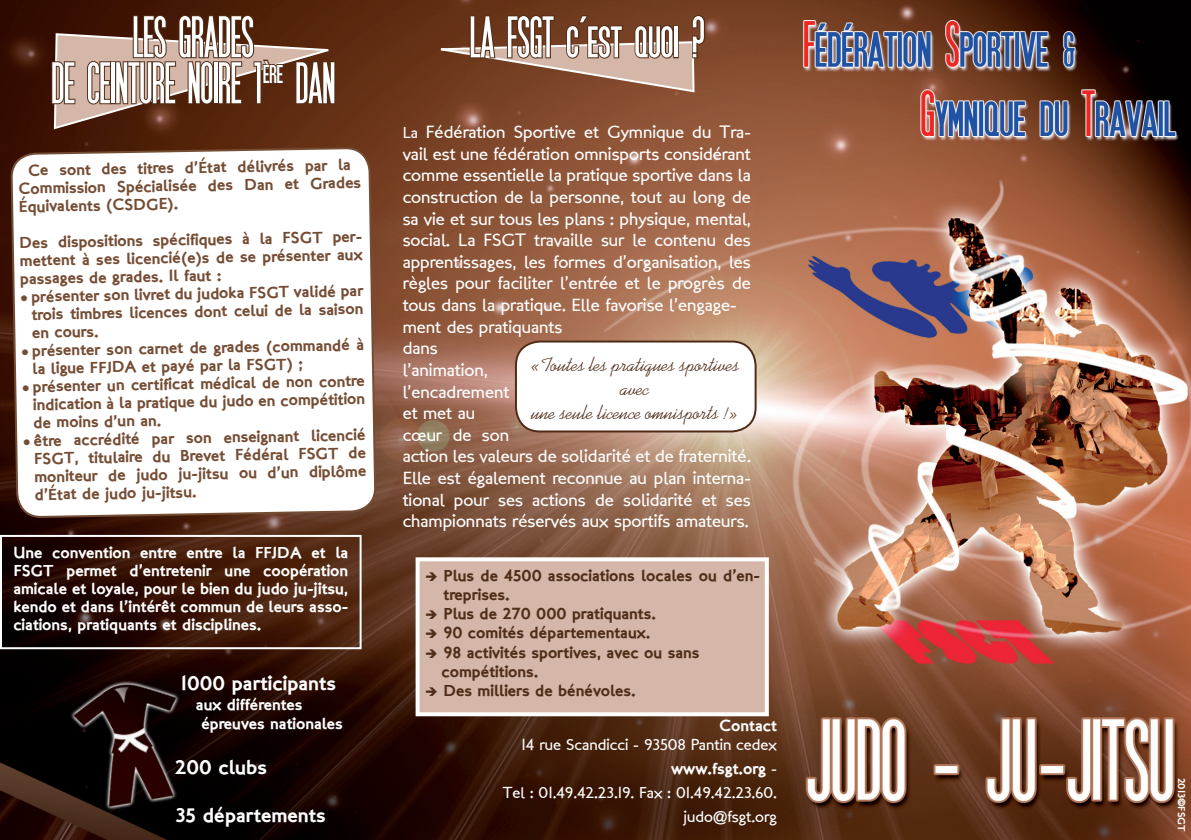
<style>
.page{position:relative;width:1191px;height:840px;background:#fff}
.page>*{position:absolute;margin:0;border:0;box-sizing:border-box;transform-origin:0 0}
.t1{font:700 60px/46px "SF Movie Poster";color:#fff;text-align:center}
.t2{font:20px/24px "Swenson";color:#502d18;text-align:center}
.t3{font:20px "London Two";color:#fff}
.t4{font:18px/21.6px "London Between";color:#fff}
.t5{font:16px/18px "London Two";color:#754d35;text-align:justify}
.t6{font:16px/18px "London Two";color:#fff;text-align:justify}
.t7{font:16px/19.2px "London Two";color:#502d18}
.t8{font:16px/24px "London Between";color:#fff;text-align:right}
.t9{font:10px "London Two";color:#fff}
.s1{font-size:16px}
.s2{font-family:"London Between"}
</style>
<div class="page">
<img style="left:0;top:0;width:1191px;height:839px">
<svg style="left:10px;top:0;width:365px;height:722px"></svg>
<div style="left:0;top:534px;width:361px;height:114px;border:2px solid #fff"></div>
<svg style="left:50px;top:14px;width:286px;height:117px;background:#754e3a"></svg>
<svg style="left:438px;top:14px;width:268px;height:79px;background:#885d46"></svg>
<img style="left:44px;top:646px;width:188px;height:193px">
<div style="left:417px;top:559px;width:350px;height:154px;background:#d4b7a8"></div>
<div style="left:415px;top:557px;width:354px;height:158px;border:4px solid #fff"></div>
<div style="left:516px;top:341px;width:239px;height:90px;background:#fff;border-radius:24px"></div>
<div style="left:515px;top:340px;width:241px;height:92px;border:2px solid #502d18;border-radius:24px"></div>
<h1 class="t1" style="left:52px;top:11px;width:285px">LES GRADES<br>DE CEINTURE NOIRE 1<sup>ère</sup> DAN</h1>
<h1 class="t1" style="left:470px;top:11px;width:236px">LA FSGT c’est quoi ?</h1>
<p class="t5" style="left:18px;top:161px;width:344px;text-align:left;text-indent:10px;rotate:-1deg">Ce sont des titres d’État délivrés par la<br>Commission Spécialisée des Dan et Grades<br>Équivalents (CSDGE).</p>
<p class="t5" style="left:19px;top:233px;width:346px;rotate:-1deg">Des dispositions spécifiques à la FSGT per&shy;mettent à ses licencié(e)s de se présenter aux passages de grades. Il faut :</p>
<p class="t5" style="left:31px;top:287px;width:333px;text-indent:-11px;rotate:-1deg">● présenter son livret du judoka FSGT validé par trois timbres licences dont celui de la saison en cours.</p>
<p class="t5" style="left:32px;top:341px;width:333px;text-indent:-11px;rotate:-1deg">● présenter son carnet de grades (commandé à la ligue FFJDA et payé par la FSGT) ;</p>
<p class="t5" style="left:33px;top:377px;width:333px;text-indent:-11px;rotate:-1deg">● présenter un certificat médical de non contre indication à la pratique du judo en compétition de moins d’un an.</p>
<p class="t5" style="left:34px;top:431px;width:333px;text-indent:-11px;rotate:-1deg">● être accrédité par son enseignant licencié FSGT, titulaire du Brevet Fédéral FSGT de moniteur de judo ju-jitsu ou d’un diplôme d’État de judo ju-jitsu.</p>
<p class="t6" style="left:13px;top:543px;width:336px">Une convention entre entre la FFJDA et la FSGT permet d’entretenir une coopération amicale et loyale, pour le bien du judo ju-jitsu, kendo et dans l’intérêt commun de leurs asso&shy;ciations, pratiquants et disciplines.</p>
<p class="t3" style="left:181px;top:670px;width:156px">1000 participants</p>
<p class="t6" style="left:201px;top:694px;width:143px;line-height:19.2px;text-indent:-5px">aux différentes épreuves nationales</p>
<p class="t3" style="left:175px;top:754px;width:94px">200 clubs</p>
<p class="t3" style="left:175px;top:802px;width:152px">35 départements</p>
<p class="t4" style="left:403px;top:121px;width:350px"><span class="s1">La</span> Fédération Sportive et Gymnique du Tra&shy;vail est une fédération omnisports considérant comme essentielle la pratique sportive dans la construction de la personne, tout au long de sa vie et sur tous les plans : physique, mental, social. La FSGT travaille sur le contenu des apprentissages, les formes d’organisation, les règles pour faciliter l’entrée et le progrès de tous dans la pratique. Elle favorise l’engage&shy;ment des pratiquants<br>dans<br>l’animation,<br>l’encadrement<br>et met au<br>cœur de son<br>action les valeurs de solidarité et de fraternité.<br>Elle est également reconnue au plan interna&shy;tional pour ses actions de solidarité et ses championnats réservés aux sportifs amateurs.</p>
<p class="t2" style="left:530px;top:352px;width:210px">«Toutes les pratiques sportives avec<br>une seule licence omnisports !»</p>
<p class="t7" style="left:443px;top:565px;width:318px;text-indent:-18px">➔ Plus de 4500 associations locales ou d’en&shy;treprises.</p>
<p class="t7" style="left:425px;top:603px;width:232px">➔ Plus de 270 000 pratiquants.</p>
<p class="t7" style="left:425px;top:623px;width:227px">➔ 90 comités départementaux.</p>
<p class="t7" style="left:441px;top:642px;width:259px;text-indent:-16px">➔ 98 activités sportives, avec ou sans compétitions.</p>
<p class="t7" style="left:425px;top:680px;width:212px">➔ Des milliers de bénévoles.</p>
<p class="t6" style="left:719px;top:716px;width:59px">Contact</p>
<p class="t8" style="left:521px;top:732px;width:257px">14 rue Scandicci - 93508 Pantin cedex</p>
<p class="t6" style="left:671px;top:759px;width:107px">www.fsgt.org <span class="s2">-</span></p>
<p class="t8" style="left:503px;top:780px;width:276px">Tel : 01.49.42.23.19. Fax : 01.49.42.23.60. judo@fsgt.org</p>
<p class="t9" style="left:1188px;top:777px;width:56px;rotate:90deg">2013©FSGT</p>
</div>
